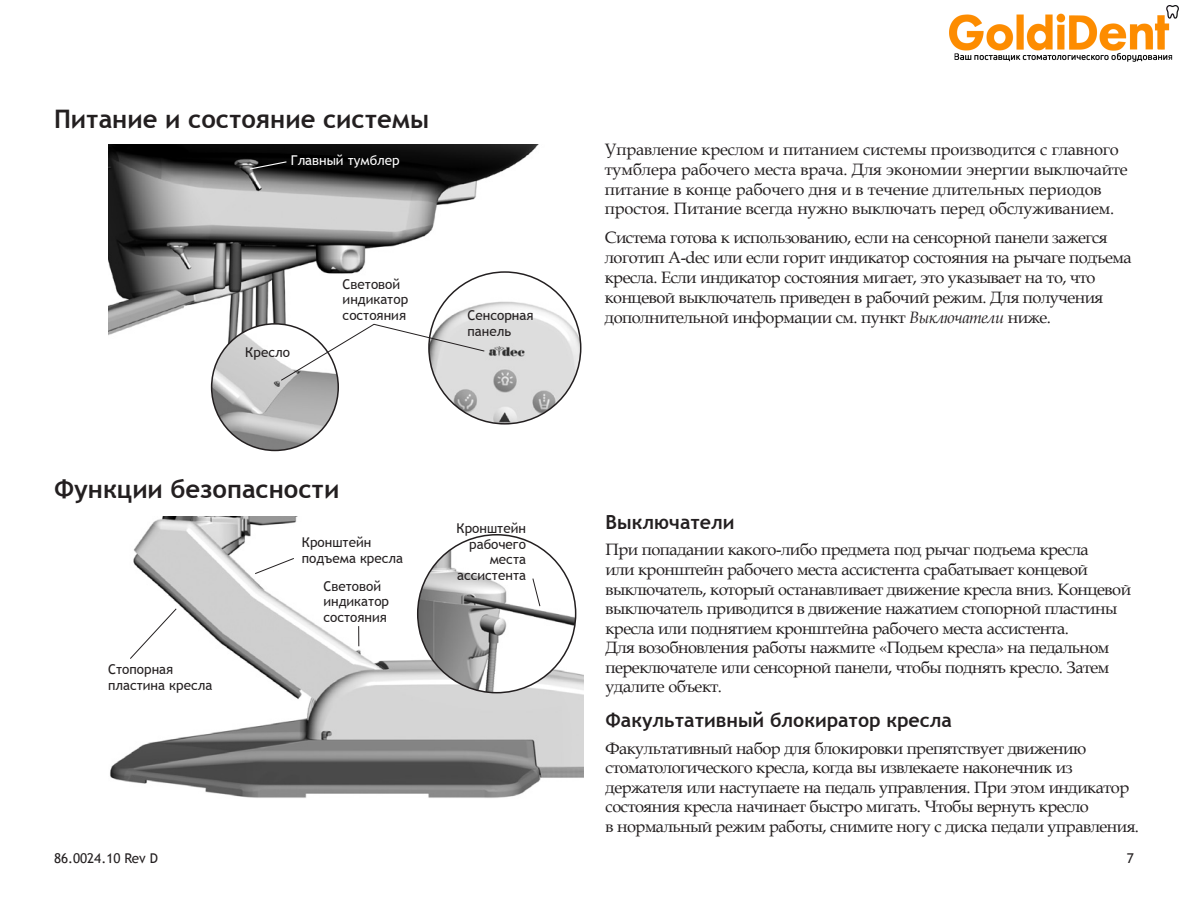
<style>
.page{position:relative;width:1188px;height:918px;background:#fff}
.page>*{position:absolute;margin:0;border:0;box-sizing:border-box;transform-origin:0 0}
.t1{font:700 25.5px "Trebuchet MS";color:#231f20}
.t2{font:700 19.5px "Trebuchet MS";color:#231f20}
.t3{font:16.5px/19.5px "Book Antiqua";letter-spacing:-.03em;color:#231f20}
.t4{font:16.5px/19.8px "Book Antiqua";letter-spacing:-.01em;color:#231f20}
.t5{font:13.5px/15.8px "Trebuchet MS";color:#231f20}
.t6{font:13.5px "Trebuchet MS";color:#fff}
.s1{font-style:italic}
</style>
<div class="page">
<img style="left:108px;top:145px;width:443px;height:210px">
<img style="left:110px;top:516px;width:473px;height:282px">
<svg style="left:249px;top:161px;width:39px;height:9px"></svg>
<img style="left:212px;top:324px;width:126px;height:126px;border-radius:63px">
<img style="left:429px;top:297px;width:152px;height:126px">
<svg style="left:280px;top:323px;width:205px;height:58px"></svg>
<svg style="left:254px;top:557px;width:41px;height:18px"></svg>
<svg style="left:129px;top:608px;width:48px;height:52px"></svg>
<img style="left:418px;top:535px;width:158px;height:158px;border-radius:79px">
<svg style="left:532px;top:578px;width:9px;height:29px"></svg>
<svg style="left:358px;top:626px;width:1px;height:20px"></svg>
<img style="left:949px;top:5px;width:229px;height:56px">
<h1 class="t1" style="left:54px;top:103px;width:377px">Питание и состояние системы</h1>
<p class="t6" style="left:291px;top:153px;width:111px">Главный тумблер</p>
<p class="t5" style="left:245px;top:345px;width:46px">Кресло</p>
<p class="t5" style="left:343px;top:276px;width:67px">Световой индикатор состояния</p>
<p class="t5" style="left:468px;top:307px;width:67px">Сенсорная панель</p>
<h1 class="t1" style="left:54px;top:473px;width:287px">Функции безопасности</h1>
<p class="t5" style="left:302px;top:534px;width:103px">Кронштейн подъема кресла</p>
<p class="t5" style="left:108px;top:661px;width:106px">Стопорная пластина кресла</p>
<p class="t5" style="left:324px;top:578px;width:67px">Световой индикатор состояния</p>
<p class="t5" style="left:456px;top:520px;width:71px;text-align:right">Кронштейн рабочего места ассистента</p>
<p class="t4" style="left:605px;top:139px;width:524px">Управление креслом и питанием системы производится с главного тумблера рабочего места врача. Для экономии энергии выключайте питание в конце рабочего дня и в течение длительных периодов простоя. Питание всегда нужно выключать перед обслуживанием.</p>
<p class="t3" style="left:605px;top:228px;width:528px">Система готова к использованию, если на сенсорной панели зажегся логотип A-dec или если горит индикатор состояния на рычаге подъема кресла. Если индикатор состояния мигает, это указывает на то, что концевой выключатель приведен в рабочий режим. Для получения дополнительной информации см. пункт <span class="s1">Выключатели</span> ниже.</p>
<p class="t2" style="left:606px;top:510px;width:131px">Выключатели</p>
<p class="t3" style="left:606px;top:540px;width:527px">При попадании какого-либо предмета под рычаг подъема кресла<br>или кронштейн рабочего места ассистента срабатывает концевой выключатель, который останавливает движение кресла вниз. Концевой выключатель приводится в движение нажатием стопорной пластины кресла или поднятием кронштейна рабочего места ассистента.<br>Для возобновления работы нажмите «Подьем кресла» на педальном переключателе или сенсорной панели, чтобы поднять кресло. Затем удалите объект.</p>
<p class="t2" style="left:606px;top:708px;width:348px">Факультативный блокиратор кресла</p>
<p class="t3" style="left:606px;top:738px;width:535px">Факультативный набор для блокировки препятствует движению стоматологического кресла, когда вы извлекаете наконечник из держателя или наступаете на педаль управления. При этом индикатор состояния кресла начинает быстро мигать. Чтобы вернуть кресло<br>в нормальный режим работы, снимите ногу с диска педали управления.</p>
<p class="t5" style="left:54px;top:851px;width:106px">86.0024.10 Rev D</p>
<p class="t5" style="left:1127px;top:851px;width:9px">7</p>
</div>
